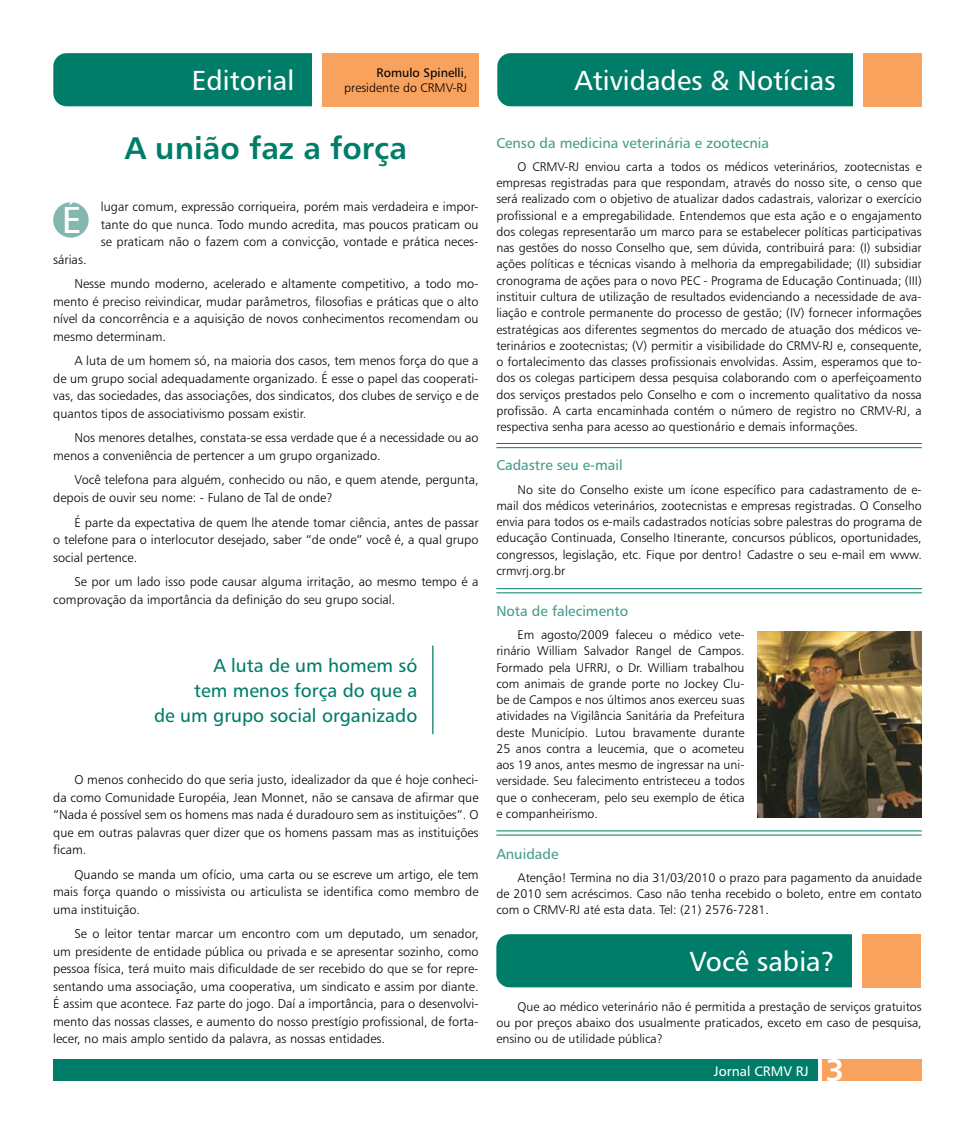
<style>
.page{position:relative;width:975px;height:1134px;background:#fff}
.page>*{position:absolute;margin:0;border:0;box-sizing:border-box;transform-origin:0 0}
.t1{font:37.5px "Humanist 777 BT Roman B";color:#fff}
.t2{font:31.25px "Humanist 777 BT Bold B";color:#007d68}
.t3{font:31.25px "Humanist 777 BT Bold B";color:#fff}
.t4{font:27.5px "Humanist 777 BT Roman B";color:#fff}
.t5{font:18.75px/25px "Humanist 777 BT Roman B";color:#007d68;text-align:right}
.t6{font:14.38px "Humanist 777 BT Roman B";color:#459b8b}
.t7{font:13.75px "Humanist 777 BT Roman B";color:#fff}
.t8{font:12.75px/17.5px "Humanist 777 BT Light B";color:#000;text-align:justify}
.t9{font:12.5px/16.2px "Humanist 777 BT Light B";color:#000;text-align:justify}
.t10{font:12.5px "Humanist 777 BT Roman B";color:#000}
.s1{font-family:"Humanist 777 BT Light B"}
</style>
<div class="page">
<div style="left:53px;top:1059px;width:764px;height:22px;background:#007d68"></div>
<div style="left:822px;top:1059px;width:99px;height:22px;background:#f9a25e"></div>
<div style="left:53px;top:53px;width:259px;height:53px;background:#007d68"></div>
<div style="left:320px;top:53px;width:158px;height:53px;background:#f9a25e"></div>
<div style="left:312px;top:53px;width:9px;height:53px;background:#fff"></div>
<div style="left:497px;top:53px;width:356px;height:53px;background:#007d68"></div>
<div style="left:861px;top:53px;width:60px;height:53px;background:#f9a25e"></div>
<div style="left:853px;top:53px;width:9px;height:53px;background:#fff"></div>
<div style="left:53px;top:202px;width:36px;height:36px;background:#83b8ae;border-radius:50%"></div>
<hr style="left:432px;top:645px;width:1px;height:89px;background:#007d68">
<hr style="left:496px;top:443px;width:425px;height:1px;background:#007d68">
<hr style="left:496px;top:447px;width:425px;height:1px;background:#007d68">
<div style="left:496px;top:934px;width:356px;height:53px;background:#007d68"></div>
<div style="left:860px;top:934px;width:60px;height:53px;background:#f9a25e"></div>
<div style="left:852px;top:934px;width:9px;height:53px;background:#fff"></div>
<hr style="left:496px;top:588px;width:425px;height:1px;background:#007d68">
<hr style="left:496px;top:592px;width:425px;height:1px;background:#007d68">
<hr style="left:496px;top:830px;width:425px;height:1px;background:#007d68">
<hr style="left:496px;top:835px;width:425px;height:1px;background:#007d68">
<img style="left:757px;top:631px;width:164px;height:186px">
<h3 class="t4" style="left:192px;top:64px;width:104px">Editorial</h3>
<p class="t10" style="left:376px;top:65px;width:92px">Romulo Spinelli<span class="s1">,</span></p>
<p class="t9" style="left:344px;top:80px;width:125px">presidente do CRMV-RJ</p>
<h2 class="t2" style="left:125px;top:128px;width:284px">A união faz a força</h2>
<h1 class="t1" style="left:62px;top:197px;width:22px">É</h1>
<p class="t8" style="left:101px;top:198px;width:379px">lugar comum, expressão corriqueira, porém mais verdadeira e impor&shy;tante do que nunca. Todo mundo acredita, mas poucos praticam ou se praticam não o fazem com a convicção, vontade e prática neces-</p>
<p class="t8" style="left:74px;top:247px;width:405px;line-height:24.6px;text-indent:-21px">sárias.<br>Nesse mundo moderno, acelerado e altamente competitivo, a todo mo-</p>
<p class="t8" style="left:53px;top:292px;width:427px">mento é preciso reivindicar, mudar parâmetros, filosofias e práticas que o alto nível da concorrência e a aquisição de novos conhecimentos recomendam ou mesmo determinam.</p>
<p class="t8" style="left:53px;top:352px;width:427px;text-indent:21px">A luta de um homem só, na maioria dos casos, tem menos força do que a de um grupo social adequadamente organizado. É esse o papel das cooperati&shy;vas, das sociedades, das associações, dos sindicatos, dos clubes de serviço e de quantos tipos de associativismo possam existir.</p>
<p class="t8" style="left:53px;top:429px;width:427px;text-indent:21px">Nos menores detalhes, constata-se essa verdade que é a necessidade ou ao menos a conveniência de pertencer a um grupo organizado.</p>
<p class="t8" style="left:53px;top:471px;width:427px;text-indent:21px">Você telefona para alguém, conhecido ou não, e quem atende, pergunta, depois de ouvir seu nome: - Fulano de Tal de onde?</p>
<p class="t8" style="left:53px;top:513px;width:427px;text-indent:21px">É parte da expectativa de quem lhe atende tomar ciência, antes de passar o telefone para o interlocutor desejado, saber “de onde” você é, a qual grupo social pertence.</p>
<p class="t8" style="left:53px;top:573px;width:427px;text-indent:21px">Se por um lado isso pode causar alguma irritação, ao mesmo tempo é a comprovação da importância da definição do seu grupo social.</p>
<h3 class="t5" style="left:154px;top:653px;width:265px">A luta de um homem só<br>tem menos força do que a<br>de um grupo social organizado</h3>
<p class="t8" style="left:53px;top:771px;width:427px;text-indent:21px">O menos conhecido do que seria justo, idealizador da que é hoje conheci&shy;da como Comunidade Européia, Jean Monnet, não se cansava de afirmar que “Nada é possível sem os homens mas nada é duradouro sem as instituições”. O que em outras palavras quer dizer que os homens passam mas as instituições ficam.</p>
<p class="t8" style="left:53px;top:865px;width:427px;text-indent:21px">Quando se manda um ofício, uma carta ou se escreve um artigo, ele tem mais força quando o missivista ou articulista se identifica como membro de uma instituição.</p>
<p class="t8" style="left:53px;top:925px;width:427px;text-indent:21px">Se o leitor tentar marcar um encontro com um deputado, um senador, um presidente de entidade pública ou privada e se apresentar sozinho, como pessoa física, terá muito mais dificuldade de ser recebido do que se for repre&shy;sentando uma associação, uma cooperativa, um sindicato e assim por diante.<br>É assim que acontece. Faz parte do jogo. Daí a importância, para o desenvolvi&shy;mento das nossas classes, e aumento do nosso prestígio profissional, de forta&shy;lecer, no mais amplo sentido da palavra, as nossas entidades.</p>
<h3 class="t4" style="left:574px;top:64px;width:263px">Atividades &amp; Notícias</h3>
<p class="t6" style="left:496px;top:134px;width:274px">Censo da medicina veterinária e zootecnia</p>
<p class="t9" style="left:496px;top:158px;width:427px;text-indent:21px">O CRMV-RJ enviou carta a todos os médicos veterinários, zootecnistas e empresas registradas para que respondam, através do nosso site, o censo que será realizado com o objetivo de atualizar dados cadastrais, valorizar o exercício profissional e a empregabilidade. Entendemos que esta ação e o engajamento dos colegas representarão um marco para se estabelecer políticas participativas nas gestões do nosso Conselho que, sem dúvida, contribuirá para: (I) subsidiar ações políticas e técnicas visando à melhoria da empregabilidade; (II) subsidiar cronograma de ações para o novo PEC - Programa de Educação Continuada; (III) instituir cultura de utilização de resultados evidenciando a necessidade de ava&shy;liação e controle permanente do processo de gestão; (IV) fornecer informações estratégicas aos diferentes segmentos do mercado de atuação dos médicos ve&shy;terinários e zootecnistas; (V) permitir a visibilidade do CRMV-RJ e, consequente, o fortalecimento das classes profissionais envolvidas. Assim, esperamos que to&shy;dos os colegas participem dessa pesquisa colaborando com o aperfeiçoamento dos serviços prestados pelo Conselho e com o incremento qualitativo da nossa profissão. A carta encaminhada contém o número de registro no CRMV-RJ, a respectiva senha para acesso ao questionário e demais informações.</p>
<p class="t6" style="left:496px;top:456px;width:128px">Cadastre seu e-mail</p>
<p class="t9" style="left:496px;top:481px;width:427px;text-indent:21px">No site do Conselho existe um ícone específico para cadastramento de e&shy;mail dos médicos veterinários, zootecnistas e empresas registradas. O Conselho envia para todos os e-mails cadastrados notícias sobre palestras do programa de educação Continuada, Conselho Itinerante, concursos públicos, oportunidades, congressos, legislação, etc. Fique por dentro! Cadastre o seu e-mail em www. crmvrj.org.br</p>
<p class="t6" style="left:496px;top:602px;width:133px">Nota de falecimento</p>
<p class="t9" style="left:496px;top:626px;width:250px;text-indent:21px">Em agosto/2009 faleceu o médico vete&shy;rinário William Salvador Rangel de Campos.<br>Formado pela UFRRJ, o Dr. William trabalhou com animais de grande porte no Jockey Clu&shy;be de Campos e nos últimos anos exerceu suas atividades na Vigilância Sanitária da Prefeitura deste Município. Lutou bravamente durante 25 anos contra a leucemia, que o acometeu aos 19 anos, antes mesmo de ingressar na uni&shy;versidade. Seu falecimento entristeceu a todos que o conheceram, pelo seu exemplo de ética e companheirismo.</p>
<p class="t6" style="left:496px;top:844px;width:64px">Anuidade</p>
<p class="t9" style="left:496px;top:869px;width:427px;text-indent:21px">Atenção! Termina no dia 31/03/2010 o prazo para pagamento da anuidade de 2010 sem acréscimos. Caso não tenha recebido o boleto, entre em contato com o CRMV-RJ até esta data. Tel: (21) 2576-7281.</p>
<h3 class="t4" style="left:689px;top:945px;width:147px">Você sabia?</h3>
<p class="t9" style="left:496px;top:998px;width:427px;text-indent:21px">Que ao médico veterinário não é permitida a prestação de serviços gratuitos ou por preços abaixo dos usualmente praticados, exceto em caso de pesquisa, ensino ou de utilidade pública?</p>
<p class="t7" style="left:713px;top:1062px;width:96px">Jornal CRMV RJ</p>
<h2 class="t3" style="left:825px;top:1050px;width:20px">3</h2>
</div>
